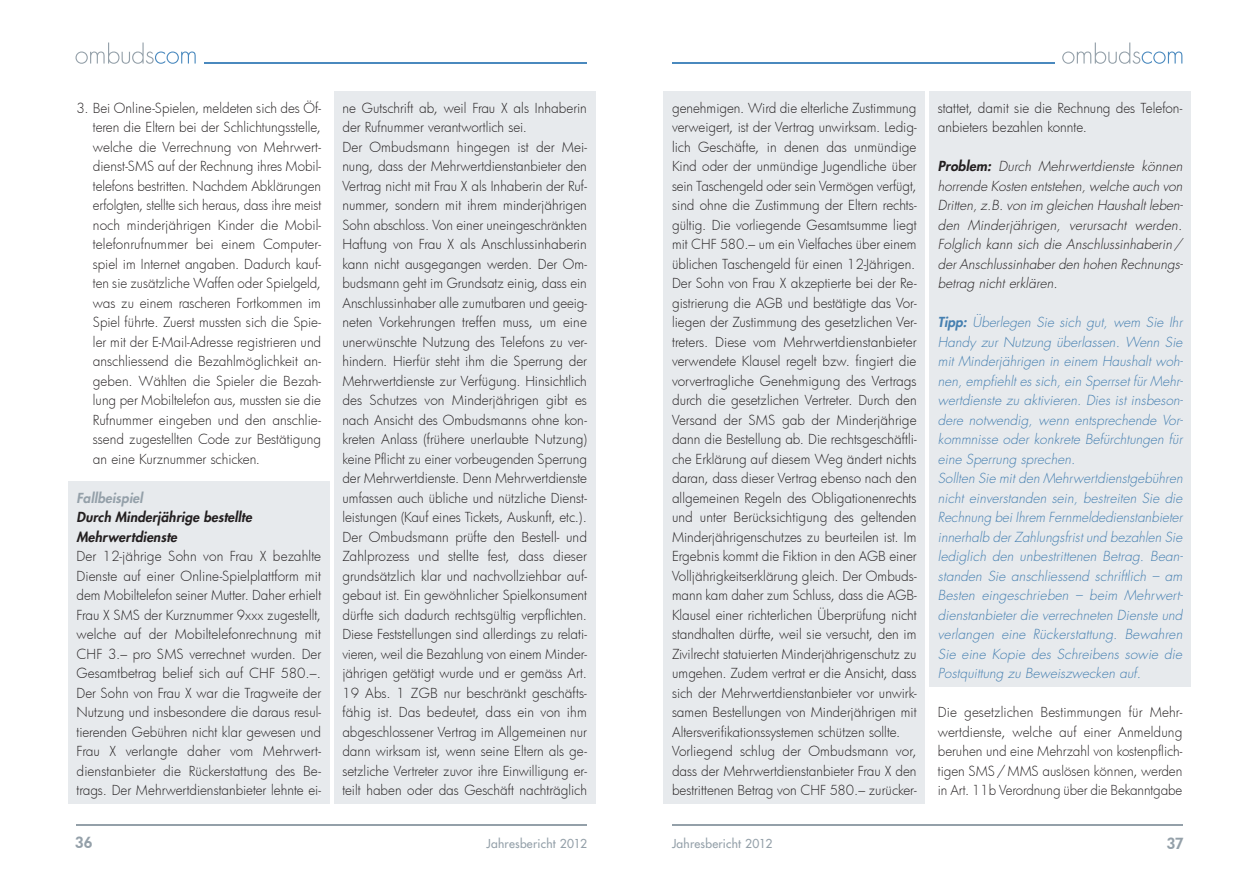
<style>
.page{position:relative;width:1259px;height:893px;background:#fff}
.page>*{position:absolute;margin:0;border:0;box-sizing:border-box;transform-origin:0 0}
.t1{font:800 15px "Futura";color:#94a0a9}
.grundtext{font:300 13.5px/19.5px "Futura";color:#231f20;text-align:justify}
.tipp{font:italic 300 13.5px/19.5px "Futura";letter-spacing:.005em;color:#457fb0;text-align:justify}
.problem{font:italic 300 13.5px/19.5px "Futura";letter-spacing:.005em;color:#231f20;text-align:justify}
.untertitel_2{font:italic 800 13.5px/19.5px "Futura";letter-spacing:.01em;color:#231f20}
.untertitel_fallbeisp{font:italic 800 13.5px "Futura";letter-spacing:.01em;color:#94a0a9}
.t2{font:12px "Futura";letter-spacing:.02em;color:#94a0a9}
.s1{font-weight:800}
</style>
<div class="page">
<svg style="left:75px;top:43px;width:121px;height:21px"></svg>
<hr style="left:77px;top:825px;width:510px;height:1px;background:#94a0a9">
<svg style="left:1062px;top:43px;width:120px;height:21px"></svg>
<hr style="left:204px;top:62px;width:383px;height:1px;background:#4a89be">
<hr style="left:672px;top:62px;width:382px;height:1px;background:#4a89be">
<hr style="left:672px;top:825px;width:510px;height:1px;background:#94a0a9">
<div style="left:663px;top:92px;width:262px;height:712px;background:#e7eaed"></div>
<div style="left:929px;top:92px;width:262px;height:595px;background:#e7eaed"></div>
<div style="left:68px;top:482px;width:262px;height:322px;background:#e7eaed"></div>
<div style="left:334px;top:92px;width:261px;height:712px;background:#e7eaed"></div>
<p class="grundtext" style="left:93px;top:98px;width:230px;text-indent:-16px">3. Bei Online-Spielen, meldeten sich des Öf&shy;teren die Eltern bei der Schlichtungsstelle, welche die Verrechnung von Mehrwert&shy;dienst-SMS auf der Rechnung ihres Mobil&shy;telefons bestritten. Nachdem Abklärungen erfolgten, stellte sich heraus, dass ihre meist noch minderjährigen Kinder die Mobil&shy;telefonrufnummer bei einem Computer&shy;spiel im Internet angaben. Dadurch kauf&shy;ten sie zusätzliche Waffen oder Spielgeld, was zu einem rascheren Fortkommen im Spiel führte. Zuerst mussten sich die Spie&shy;ler mit der E-Mail-Adresse registrieren und anschliessend die Bezahlmöglichkeit an&shy;geben. Wählten die Spieler die Bezah&shy;lung per Mobiltelefon aus, mussten sie die Rufnummer eingeben und den anschlie&shy;ssend zugestellten Code zur Bestätigung an eine Kurznummer schicken.</p>
<p class="untertitel_fallbeisp" style="left:77px;top:489px;width:68px">Fallbeispiel</p>
<p class="untertitel_2" style="left:77px;top:507px;width:177px">Durch Minderjährige bestellte<br>Mehrwertdienste</p>
<p class="grundtext" style="left:77px;top:546px;width:246px">Der 12-jährige Sohn von Frau X bezahlte Dienste auf einer Online-Spielplattform mit dem Mobiltelefon seiner Mutter. Daher erhielt Frau X SMS der Kurznummer 9xxx zugestellt, welche auf der Mobiltelefonrechnung mit CHF 3.– pro SMS verrechnet wurden. Der Gesamtbetrag belief sich auf CHF 580.–.<br>Der Sohn von Frau X war die Tragweite der Nutzung und insbesondere die daraus resul&shy;tierenden Gebühren nicht klar gewesen und Frau X verlangte daher vom Mehrwert&shy;dienstanbieter die Rückerstattung des Be&shy;trags. Der Mehrwertdienstanbieter lehnte ei-</p>
<p class="grundtext" style="left:342px;top:98px;width:246px">ne Gutschrift ab, weil Frau X als Inhaberin der Rufnummer verantwortlich sei.</p>
<p class="grundtext" style="left:342px;top:137px;width:246px">Der Ombudsmann hingegen ist der Mei&shy;nung, dass der Mehrwertdienstanbieter den Vertrag nicht mit Frau X als Inhaberin der Ruf&shy;nummer, sondern mit ihrem minderjährigen Sohn abschloss. Von einer uneingeschränkten Haftung von Frau X als Anschlussinhaberin kann nicht ausgegangen werden. Der Om&shy;budsmann geht im Grundsatz einig, dass ein Anschlussinhaber alle zumutbaren und geeig&shy;neten Vorkehrungen treffen muss, um eine unerwünschte Nutzung des Telefons zu ver&shy;hindern. Hierfür steht ihm die Sperrung der Mehrwertdienste zur Verfügung. Hinsichtlich des Schutzes von Minderjährigen gibt es nach Ansicht des Ombudsmanns ohne kon&shy;kreten Anlass (frühere unerlaubte Nutzung) keine Pflicht zu einer vorbeugenden Sperrung der Mehrwertdienste. Denn Mehrwertdienste umfassen auch übliche und nützliche Dienst&shy;leistungen (Kauf eines Tickets, Auskunft, etc.).</p>
<p class="grundtext" style="left:342px;top:527px;width:246px">Der Ombudsmann prüfte den Bestell- und Zahlprozess und stellte fest, dass dieser grundsätzlich klar und nachvollziehbar auf&shy;gebaut ist. Ein gewöhnlicher Spielkonsument dürfte sich dadurch rechtsgültig verpflichten.<br>Diese Feststellungen sind allerdings zu relati&shy;vieren, weil die Bezahlung von einem Minder&shy;jährigen getätigt wurde und er gemäss Art.<br>19 Abs. 1 ZGB nur beschränkt geschäfts&shy;fähig ist. Das bedeutet, dass ein von ihm abgeschlossener Vertrag im Allgemeinen nur dann wirksam ist, wenn seine Eltern als ge&shy;setzliche Vertreter zuvor ihre Einwilligung er&shy;teilt haben oder das Geschäft nachträglich</p>
<p class="grundtext" style="left:672px;top:98px;width:246px">genehmigen. Wird die elterliche Zustimmung verweigert, ist der Vertrag unwirksam. Ledig&shy;lich Geschäfte, in denen das unmündige Kind oder der unmündige Jugendliche über sein Taschengeld oder sein Vermögen verfügt, sind ohne die Zustimmung der Eltern rechts&shy;gültig. Die vorliegende Gesamtsumme liegt mit CHF 580.– um ein Vielfaches über einem üblichen Taschengeld für einen 12-Jährigen.</p>
<p class="grundtext" style="left:672px;top:273px;width:246px">Der Sohn von Frau X akzeptierte bei der Re&shy;gistrierung die AGB und bestätigte das Vor&shy;liegen der Zustimmung des gesetzlichen Ver&shy;treters. Diese vom Mehrwertdienstanbieter verwendete Klausel regelt bzw. fingiert die vorvertragliche Genehmigung des Vertrags durch die gesetzlichen Vertreter. Durch den Versand der SMS gab der Minderjährige dann die Bestellung ab. Die rechtsgeschäftli&shy;che Erklärung auf diesem Weg ändert nichts daran, dass dieser Vertrag ebenso nach den allgemeinen Regeln des Obligationenrechts und unter Berücksichtigung des geltenden Minderjährigenschutzes zu beurteilen ist. Im Ergebnis kommt die Fiktion in den AGB einer Volljährigkeitserklärung gleich. Der Ombuds&shy;mann kam daher zum Schluss, dass die AGB-Klausel einer richterlichen Überprüfung nicht standhalten dürfte, weil sie versucht, den im Zivilrecht statuierten Minderjährigenschutz zu umgehen. Zudem vertrat er die Ansicht, dass sich der Mehrwertdienstanbieter vor unwirk&shy;samen Bestellungen von Minderjährigen mit Altersverifikationssystemen schützen sollte.</p>
<p class="grundtext" style="left:672px;top:741px;width:246px">Vorliegend schlug der Ombudsmann vor, dass der Mehrwertdienstanbieter Frau X den bestrittenen Betrag von CHF 580.– zurücker-</p>
<p class="grundtext" style="left:938px;top:98px;width:246px">stattet, damit sie die Rechnung des Telefon&shy;anbieters bezahlen konnte.</p>
<p class="problem" style="left:938px;top:157px;width:247px"><span class="s1">Problem:</span> Durch Mehrwertdienste können horrende Kosten entstehen, welche auch von Dritten, z.B. von im gleichen Haushalt leben&shy;den Minderjährigen, verursacht werden.<br>Folglich kann sich die Anschlussinhaberin/ der Anschlussinhaber den hohen Rechnungs&shy;betrag nicht erklären.</p>
<p class="tipp" style="left:938px;top:313px;width:247px"><span class="s1">Tipp:</span> Überlegen Sie sich gut, wem Sie Ihr Handy zur Nutzung überlassen. Wenn Sie mit Minderjährigen in einem Haushalt woh&shy;nen, empfiehlt es sich, ein Sperrset für Mehr&shy;wertdienste zu aktivieren. Dies ist insbeson&shy;dere notwendig, wenn entsprechende Vor&shy;kommnisse oder konkrete Befürchtungen für eine Sperrung sprechen.</p>
<p class="tipp" style="left:938px;top:469px;width:247px">Sollten Sie mit den Mehrwertdienstgebühren nicht einverstanden sein, bestreiten Sie die Rechnung bei Ihrem Fernmeldedienstanbieter innerhalb der Zahlungsfrist und bezahlen Sie lediglich den unbestrittenen Betrag. Bean&shy;standen Sie anschliessend schriftlich – am Besten eingeschrieben – beim Mehrwert&shy;dienstanbieter die verrechneten Dienste und verlangen eine Rückerstattung. Bewahren Sie eine Kopie des Schreibens sowie die Postquittung zu Beweiszwecken auf.</p>
<p class="grundtext" style="left:938px;top:702px;width:246px">Die gesetzlichen Bestimmungen für Mehr&shy;wertdienste, welche auf einer Anmeldung beruhen und eine Mehrzahl von kostenpflich&shy;tigen SMS/MMS auslösen können, werden in Art. 11b Verordnung über die Bekanntgabe</p>
<p class="t1" style="left:75px;top:833px;width:19px">36</p>
<p class="t2" style="left:486px;top:836px;width:102px">Jahresbericht 2012</p>
<p class="t2" style="left:672px;top:836px;width:102px">Jahresbericht 2012</p>
<p class="t1" style="left:1166px;top:833px;width:18px">37</p>
</div>
